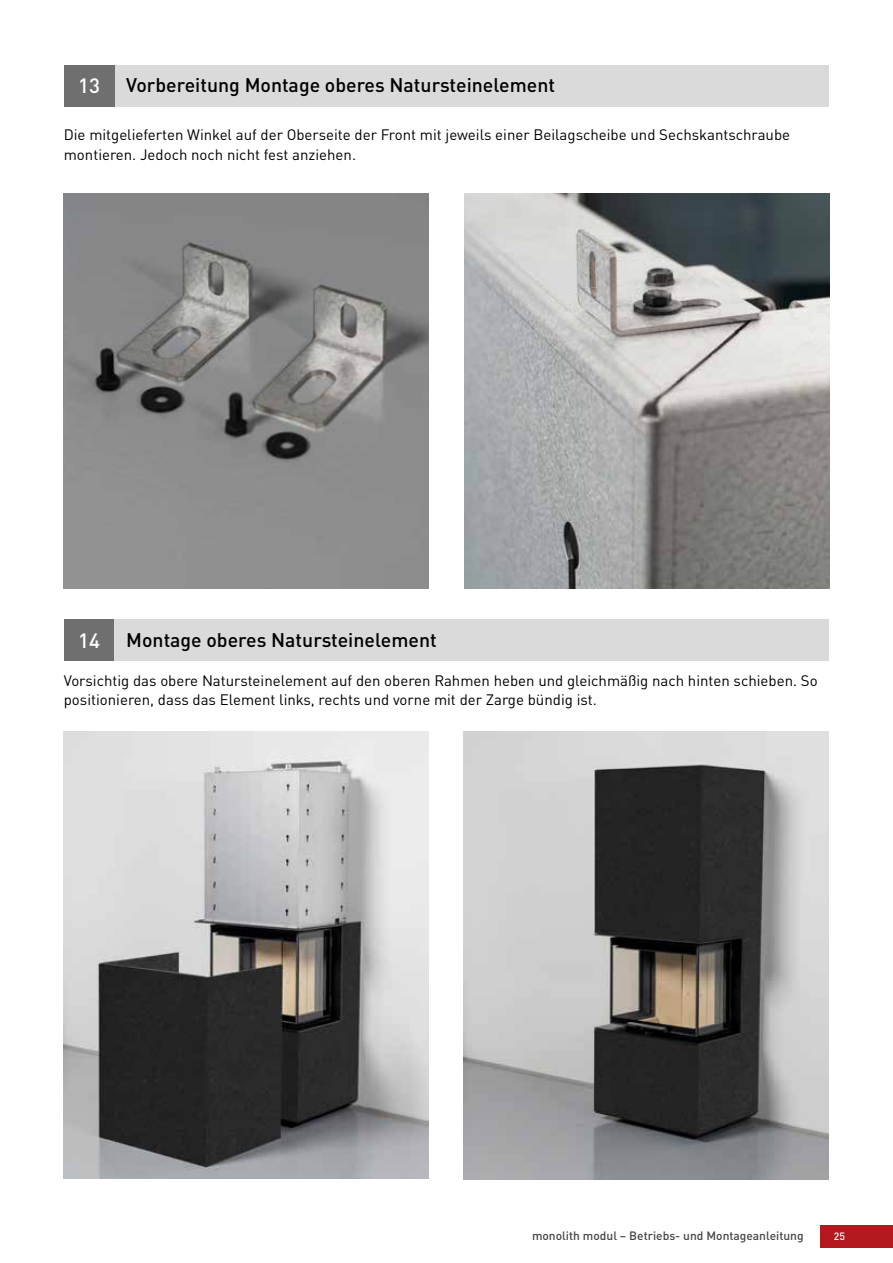
<style>
.page{position:relative;width:893px;height:1263px;background:#fff}
.page>*{position:absolute;margin:0;border:0;box-sizing:border-box;transform-origin:0 0}
.t1{font:500 20.55px "DINOT";color:#fff}
.t2{font:500 19.5px "DINOT";color:#000}
.t3{font:15px/19.5px "DINOT";color:#000}
.t4{font:500 12px "DINOT";color:#464646}
.t5{font:500 10.5px "DINOT";color:#fff}
</style>
<div class="page">
<div style="left:821px;top:1226px;width:72px;height:22px;background:#b41920"></div>
<div style="left:114px;top:65px;width:715px;height:41px;background:#dadada"></div>
<img style="left:64px;top:194px;width:365px;height:394px">
<img style="left:464px;top:194px;width:365px;height:394px">
<div style="left:64px;top:65px;width:50px;height:41px;background:#706f6f"></div>
<div style="left:64px;top:619px;width:50px;height:42px;background:#706f6f"></div>
<div style="left:114px;top:619px;width:715px;height:42px;background:#dadada"></div>
<img style="left:64px;top:732px;width:365px;height:447px">
<img style="left:463px;top:732px;width:365px;height:447px">
<h1 class="t1" style="left:78px;top:72px;width:23px">13</h1>
<h2 class="t2" style="left:126px;top:73px;width:430px">Vorbereitung Montage oberes Natursteinelement</h2>
<p class="t3" style="left:64px;top:125px;width:728px">Die mitgelieferten Winkel auf der Oberseite der Front mit jeweils einer Beilagscheibe und Sechskantschraube montieren. Jedoch noch nicht fest anziehen.</p>
<h1 class="t1" style="left:78px;top:627px;width:23px">14</h1>
<h2 class="t2" style="left:126px;top:627px;width:312px">Montage oberes Natursteinelement</h2>
<p class="t3" style="left:64px;top:670px;width:755px">Vorsichtig das obere Natursteinelement auf den oberen Rahmen heben und gleichmäßig nach hinten schieben. So positionieren, dass das Element links, rechts und vorne mit der Zarge bündig ist.</p>
<p class="t4" style="left:532px;top:1228px;width:273px">monolith modul – Betriebs- und Montageanleitung</p>
<p class="t5" style="left:834px;top:1229px;width:13px">25</p>
</div>
